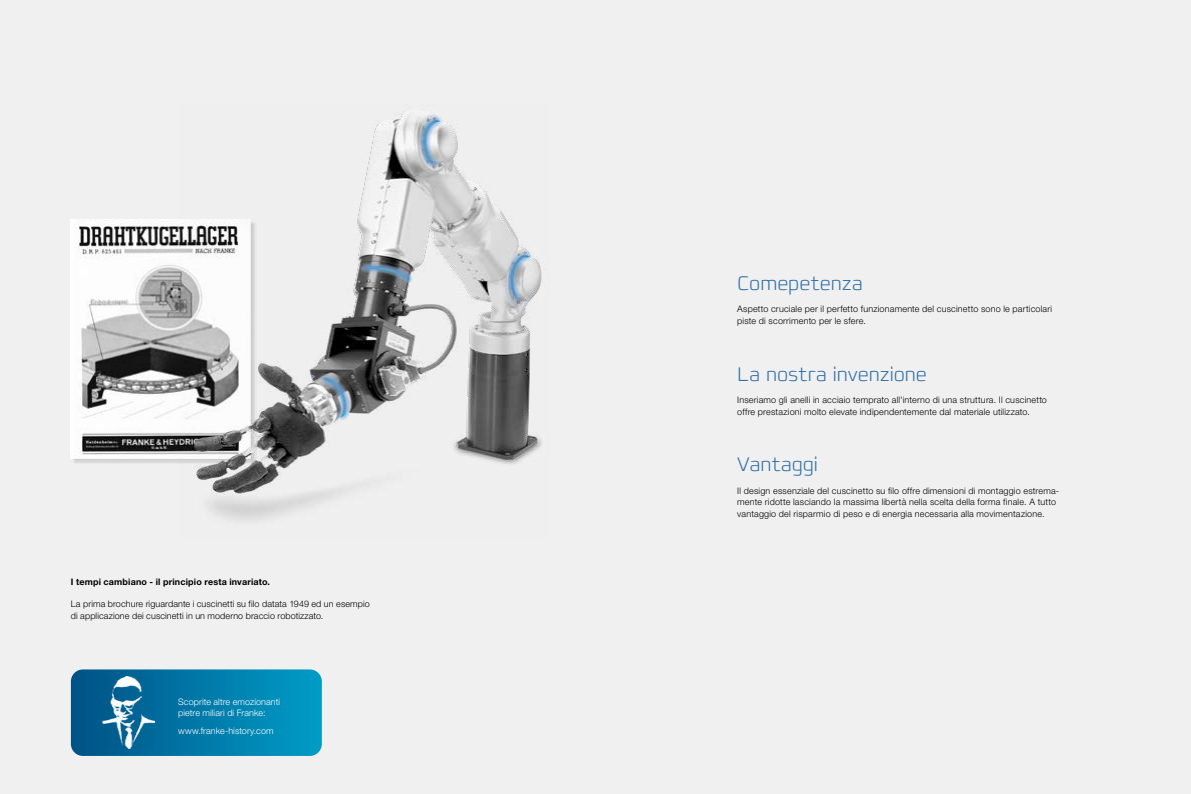
<style>
.page{position:relative;width:1191px;height:794px;background:#fff}
.page>*{position:absolute;margin:0;border:0;box-sizing:border-box;transform-origin:0 0}
.t1{font:200 20px "Francker Std";letter-spacing:-.005em;color:#3372a8}
.t2{font:300 9px/11.3px "Helvetica Neue LT Std";letter-spacing:.02em;color:#000}
.t3{font:300 9px/10.8px "Helvetica Neue LT Std";letter-spacing:.01em;color:#fff}
.t4{font:700 9px "Helvetica Neue LT Std";letter-spacing:.02em;color:#000}
</style>
<div class="page">
<div style="left:0;top:0;width:595px;height:794px;background:#f0f0f0"></div>
<div style="left:595px;top:0;width:596px;height:794px;background:#f0f0f0"></div>
<img style="left:71px;top:220px;width:108px;height:243px">
<img style="left:179px;top:110px;width:366px;height:410px">
<svg style="left:71px;top:669px;width:251px;height:87px;background:#037dab"></svg>
<img style="left:102px;top:676px;width:52px;height:72px">
<p class="t4" style="left:71px;top:576px;width:201px">I tempi cambiano - il principio resta invariato.</p>
<p class="t2" style="left:71px;top:598px;width:300px">La prima brochure riguardante i cuscinetti su filo datata 1949 ed un esempio di applicazione dei cuscinetti in un moderno braccio robotizzato.</p>
<p class="t3" style="left:178px;top:696px;width:103px">Scoprite altre emozionanti pietre miliari di Franke:</p>
<p class="t3" style="left:178px;top:725px;width:97px">www.franke-history.com</p>
<h1 class="t1" style="left:737px;top:271px;width:127px">Comepetenza</h1>
<p class="t2" style="left:737px;top:303px;width:316px">Aspetto cruciale per il perfetto funzionamente del cuscinetto sono le particolari piste di scorrimento per le sfere.</p>
<h1 class="t1" style="left:737px;top:361px;width:191px">La nostra invenzione</h1>
<p class="t2" style="left:737px;top:394px;width:311px">Inseriamo gli anelli in acciaio temprato all'interno di una struttura. Il cuscinetto offre prestazioni molto elevate indipendentemente dal materiale utilizzato.</p>
<h1 class="t1" style="left:737px;top:452px;width:82px">Vantaggi</h1>
<p class="t2" style="left:737px;top:485px;width:323px">Il design essenziale del cuscinetto su filo offre dimensioni di montaggio estrema&shy;mente ridotte lasciando la massima libertà nella scelta della forma finale. A tutto vantaggio del risparmio di peso e di energia necessaria alla movimentazione.</p>
</div>
